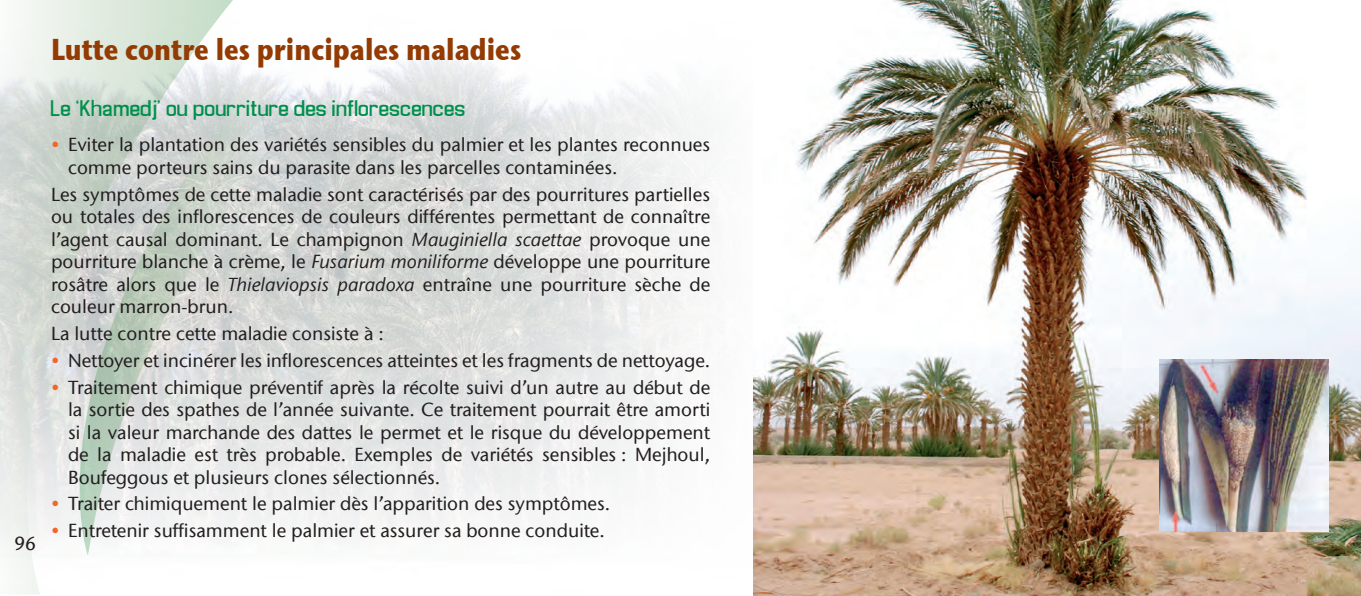
<style>
.page{position:relative;width:1361px;height:596px;background:#fff}
.page>*{position:absolute;margin:0;border:0;box-sizing:border-box;transform-origin:0 0}
.t1{font:30px "Stone Sans OSITCTT Bold";color:#933b03;scale:.83 1}
.t2{font:24px "Enigmatic";color:#008f4d}
.t3{font:500 18.75px/22.5px "Stone Sans ITC";color:#231f20;text-align:justify}
.s1{color:#f06727}
.s2{font-style:italic}
</style>
<div class="page">
<img style="left:267px;top:51px;width:447px;height:485px">
<img style="left:753px;top:0;width:608px;height:595px">
<img style="left:1160px;top:359px;width:168px;height:172px">
<svg style="left:244px;top:72px;width:23px;height:466px;background:#dcdfde"></svg>
<svg style="left:0;top:0;width:244px;height:594px"></svg>
<p class="t3" style="left:14px;top:532px;width:23px">96</p>
<h1 class="t1" style="left:51px;top:30px;width:568px">Lutte contre les principales maladies</h1>
<p class="t2" style="left:51px;top:96px;width:416px">Le ‘Khamedj’ ou pourriture des inflorescences</p>
<p class="t3" style="left:68px;top:133px;width:644px;text-indent:-17px"><span class="s1">•</span> Eviter la plantation des variétés sensibles du palmier et les plantes reconnues comme porteurs sains du parasite dans les parcelles contaminées.</p>
<p class="t3" style="left:51px;top:182px;width:661px">Les symptômes de cette maladie sont caractérisés par des pourritures partielles ou totales des inflorescences de couleurs différentes permettant de connaître l’agent causal dominant. Le champignon <span class="s2">Mauginiella scaettae</span> provoque une pourriture blanche à crème, le <span class="s2">Fusarium moniliforme</span> développe une pourriture rosâtre alors que le <span class="s2">Thielaviopsis paradoxa</span> entraîne une pourriture sèche de couleur marron-brun.</p>
<p class="t3" style="left:51px;top:322px;width:334px">La lutte contre cette maladie consiste à :</p>
<p class="t3" style="left:51px;top:348px;width:661px"><span class="s1">•</span> Nettoyer et incinérer les inflorescences atteintes et les fragments de nettoyage.</p>
<p class="t3" style="left:68px;top:375px;width:644px;text-indent:-17px"><span class="s1">•</span> Traitement chimique préventif après la récolte suivi d’un autre au début de la sortie des spathes de l’année suivante. Ce traitement pourrait être amorti si la valeur marchande des dattes le permet et le risque du développement de la maladie est très probable. Exemples de variétés sensibles : Mejhoul, Boufeggous et plusieurs clones sélectionnés.</p>
<p class="t3" style="left:51px;top:492px;width:561px"><span class="s1">•</span> Traiter chimiquement le palmier dès l’apparition des symptômes.</p>
<p class="t3" style="left:51px;top:519px;width:555px"><span class="s1">•</span> Entretenir suffisamment le palmier et assurer sa bonne conduite.</p>
</div>
